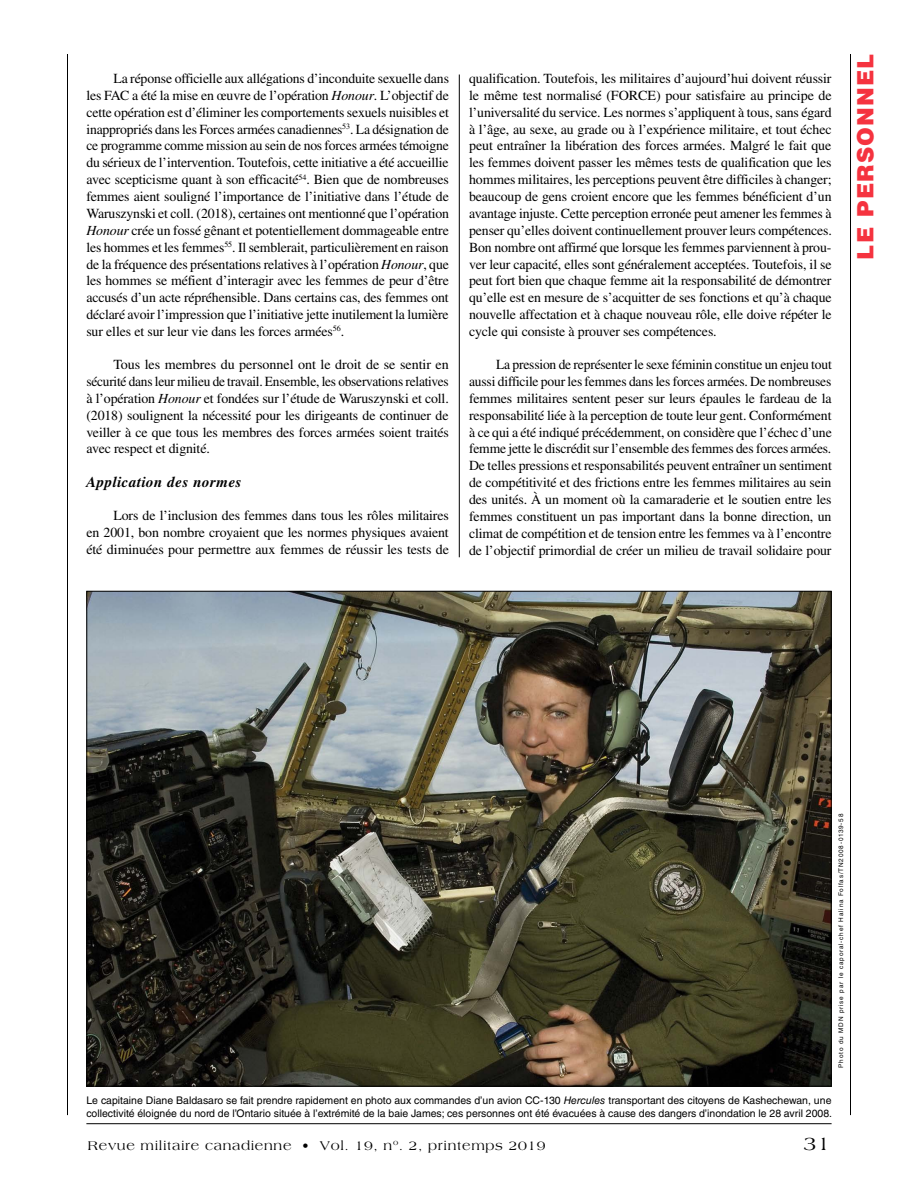
<style>
.page{position:relative;width:918px;height:1188px;background:#fff}
.page>*{position:absolute;margin:0;border:0;box-sizing:border-box;transform-origin:0 0}
.t1{font:900 22.5px "Helvetica LT Std";letter-spacing:.05em;color:#f5333f}
.t2{font:19.5px "Americana Std";color:#000}
.t3{font:italic 700 15px "Times LT Std";letter-spacing:.03em;color:#000}
.t4{font:13.8px/16.8px "Times LT Std";letter-spacing:-.01em;color:#000;text-align:justify}
.t5{font:13.5px "Americana Std";letter-spacing:.05em;color:#000}
.t6{font:10.5px/12.8px "Helvetica LT Std";color:#000}
.t7{font:6.3px "Helvetica LT Std";letter-spacing:.125em;color:#000}
.s1{font-style:italic}
</style>
<div class="page">
<hr style="left:850px;top:54px;width:1px;height:1061px;background:#000">
<hr style="left:67px;top:54px;width:1px;height:1061px;background:#000">
<img style="left:88px;top:593px;width:742px;height:492px">
<hr style="left:86px;top:1123px;width:746px;height:1px;background:#000">
<hr style="left:459px;top:75px;width:1px;height:482px;background:#000">
<p class="t4" style="left:86px;top:70px;width:364px;text-indent:27px">La réponse officielle aux allégations d’inconduite sexuelle dans les FAC a été la mise en œuvre de l’opération <span class="s1">Honour</span>. L’objectif de cette opération est d’éliminer les comportements sexuels nuisibles et inappropriés dans les Forces armées canadiennes<sup>53</sup>. La désignation de ce programme comme mission au sein de nos forces armées témoigne du sérieux de l’intervention. Toutefois, cette initiative a été accueillie avec scepticisme quant à son efficacité<sup>54</sup>. Bien que de nombreuses femmes aient souligné l’importance de l’initiative dans l’étude de Waruszynski et coll. (2018), certaines ont mentionné que l’opération <span class="s1">Honour</span> crée un fossé gênant et potentiellement dommageable entre les hommes et les femmes<sup>55</sup>. Il semblerait, particulièrement en raison de la fréquence des présentations relatives à l’opération <span class="s1">Honour</span>, que les hommes se méfient d’interagir avec les femmes de peur d’être accusés d’un acte répréhensible. Dans certains cas, des femmes ont déclaré avoir l’impression que l’initiative jette inutilement la lumière sur elles et sur leur vie dans les forces armées<sup>56</sup>.</p>
<p class="t4" style="left:86px;top:356px;width:364px;text-indent:27px">Tous les membres du personnel ont le droit de se sentir en sécurité dans leur milieu de travail. Ensemble, les observations relatives à l’opération <span class="s1">Honour</span> et fondées sur l’étude de Waruszynski et coll. (2018) soulignent la nécessité pour les dirigeants de continuer de veiller à ce que tous les membres des forces armées soient traités avec respect et dignité.</p>
<p class="t3" style="left:86px;top:473px;width:157px">Application des normes</p>
<p class="t4" style="left:86px;top:507px;width:364px;text-indent:27px">Lors de l’inclusion des femmes dans tous les rôles militaires en 2001, bon nombre croyaient que les normes physiques avaient été diminuées pour permettre aux femmes de réussir les tests de</p>
<p class="t4" style="left:469px;top:70px;width:364px">qualification. Toutefois, les militaires d’aujourd’hui doivent réussir le même test normalisé (FORCE) pour satisfaire au principe de l’universalité du service. Les normes s’appliquent à tous, sans égard à l’âge, au sexe, au grade ou à l’expérience militaire, et tout échec peut entraîner la libération des forces armées. Malgré le fait que les femmes doivent passer les mêmes tests de qualification que les hommes militaires, les perceptions peuvent être difficiles à changer; beaucoup de gens croient encore que les femmes bénéficient d’un avantage injuste. Cette perception erronée peut amener les femmes à penser qu’elles doivent continuellement prouver leurs compétences.<br>Bon nombre ont affirmé que lorsque les femmes parviennent à prou&shy;ver leur capacité, elles sont généralement acceptées. Toutefois, il se peut fort bien que chaque femme ait la responsabilité de démontrer qu’elle est en mesure de s’acquitter de ses fonctions et qu’à chaque nouvelle affectation et à chaque nouveau rôle, elle doive répéter le cycle qui consiste à prouver ses compétences.</p>
<p class="t4" style="left:469px;top:356px;width:364px;text-indent:27px">La pression de représenter le sexe féminin constitue un enjeu tout aussi difficile pour les femmes dans les forces armées. De nombreuses femmes militaires sentent peser sur leurs épaules le fardeau de la responsabilité liée à la perception de toute leur gent. Conformément à ce qui a été indiqué précédemment, on considère que l’échec d’une femme jette le discrédit sur l’ensemble des femmes des forces armées.<br>De telles pressions et responsabilités peuvent entraîner un sentiment de compétitivité et des frictions entre les femmes militaires au sein des unités. À un moment où la camaraderie et le soutien entre les femmes constituent un pas important dans la bonne direction, un climat de compétition et de tension entre les femmes va à l’encontre de l’objectif primordial de créer un milieu de travail solidaire pour</p>
<h1 class="t1" style="left:851px;top:260px;width:207px;rotate:-90deg">LE PERSONNEL</h1>
<p class="t7" style="left:837px;top:1068px;width:255px;rotate:-90deg">Photo du MDN prise par le caporal-chef Halina Folfas/TN2008-0139-58</p>
<p class="t6" style="left:86px;top:1094px;width:747px">Le capitaine Diane Baldasaro se fait prendre rapidement en photo aux commandes d’un avion CC-130 <span class="s1">Hercules</span> transportant des citoyens de Kashechewan, une collectivité éloignée du nord de l’Ontario située à l’extrémité de la baie James; ces personnes ont été évacuées à cause des dangers d’inondation le 28 avril 2008.</p>
<p class="t5" style="left:88px;top:1138px;width:459px">Revue militaire canadienne • Vol. 19, n<sup>o</sup>. 2, printemps 2019</p>
<h2 class="t2" style="left:804px;top:1132px;width:28px">31</h2>
</div>
